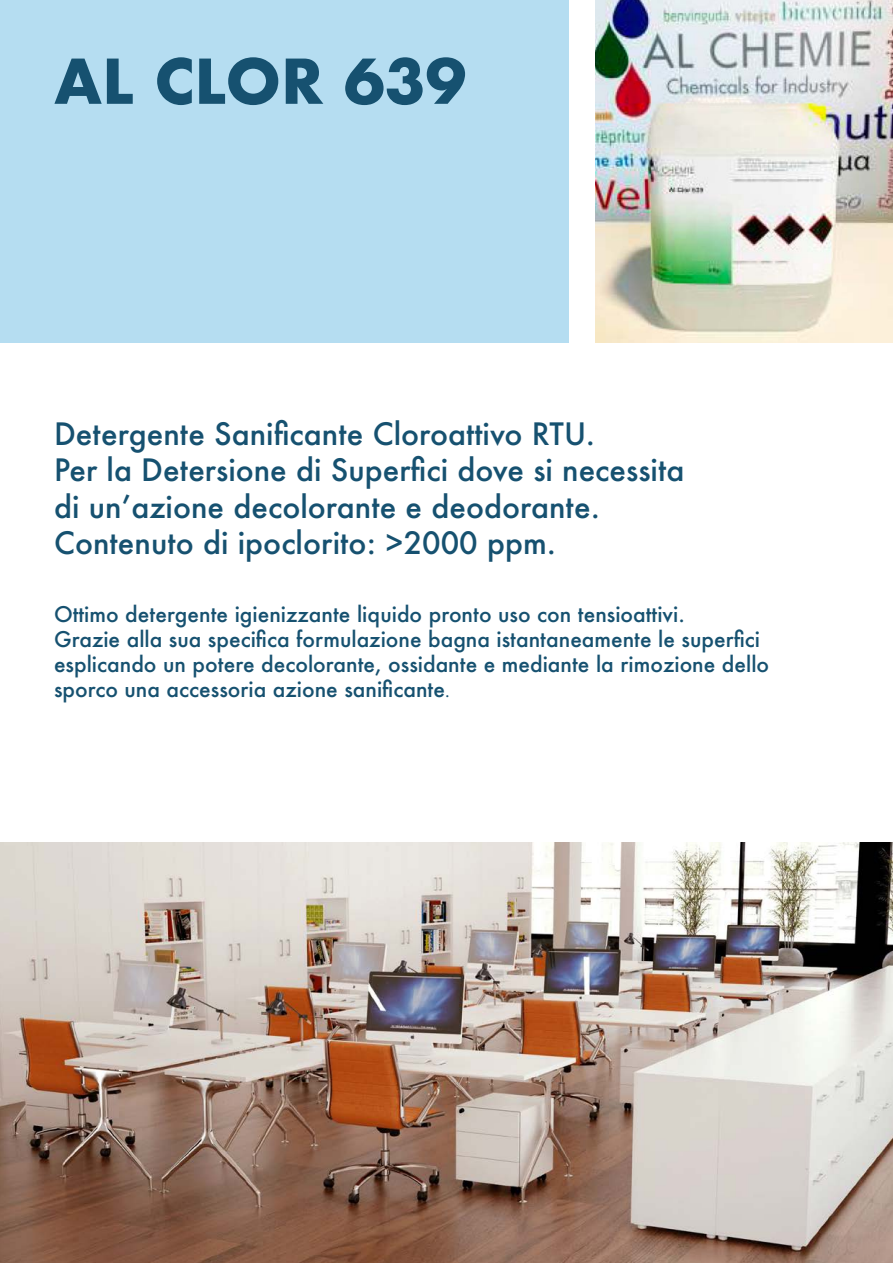
<style>
.page{position:relative;width:893px;height:1263px;background:#fff}
.page>*{position:absolute;margin:0;border:0;box-sizing:border-box;transform-origin:0 0}
.t1{font:700 60px "Futura";color:#165170}
.t2{font:500 30px/36px "Futura";color:#165170}
.t3{font:500 21px/25.2px "Futura";color:#165170}
.s1{font-size:15px}
</style>
<div class="page">
<div style="left:0;top:0;width:569px;height:343px;background:#b5ddf1"></div>
<img style="left:596px;top:0;width:297px;height:343px">
<img style="left:0;top:842px;width:893px;height:421px">
<h1 class="t1" style="left:54px;top:38px;width:414px">AL CLOR 639</h1>
<h2 class="t2" style="left:54px;top:416px;width:632px">Detergente Sanificante Cloroattivo RTU.<br>Per la Detersione di Superfici dove si necessita di un’azione decolorante e deodorante.<br>Contenuto di ipoclorito: &gt;2000 ppm.</h2>
<p class="t3" style="left:54px;top:601px;width:717px">Ottimo detergente igienizzante liquido pronto uso con tensioattivi.<br>Grazie alla sua specifica formulazione bagna istantaneamente le superfici esplicando un potere decolorante, ossidante e mediante la rimozione dello sporco una accessoria azione sanificante<span class="s1">.</span></p>
</div>
